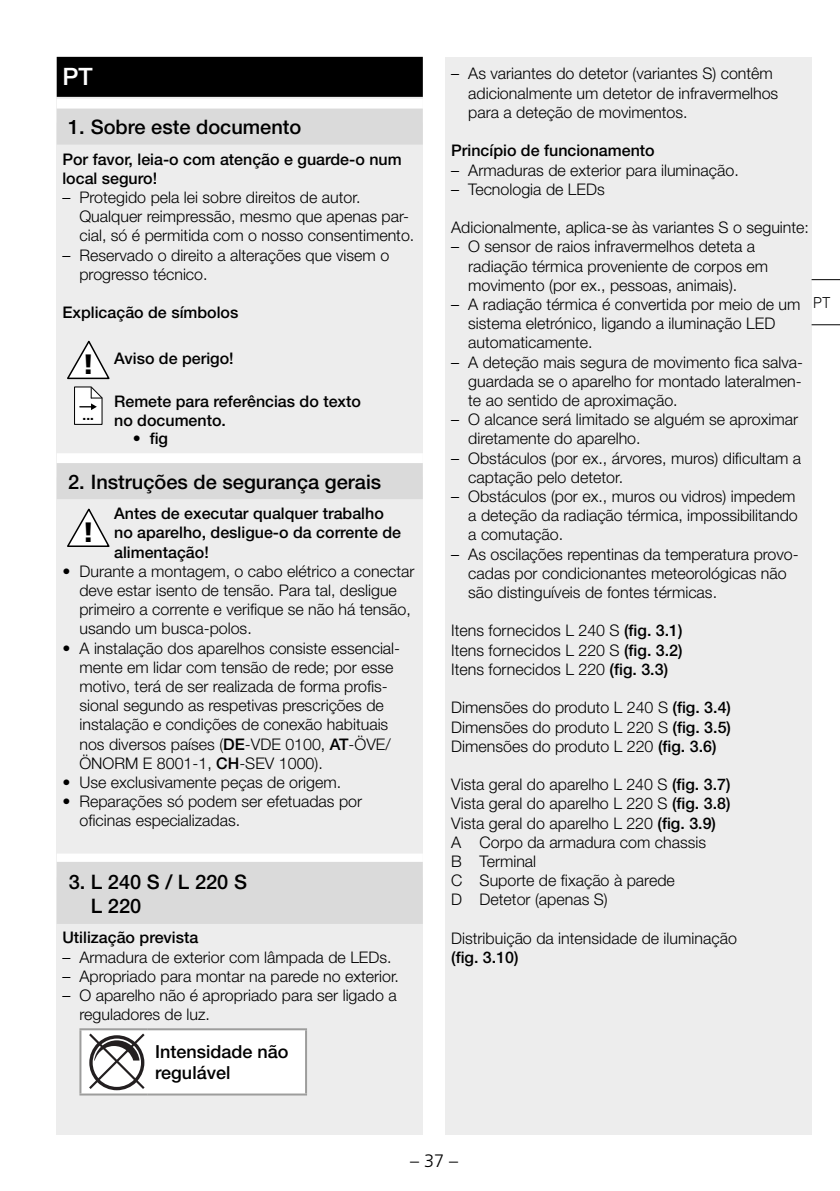
<style>
.page{position:relative;width:840px;height:1191px;background:#fff}
.page>*{position:absolute;margin:0;border:0;box-sizing:border-box;transform-origin:0 0}
.t1{font:900 28px "Frutiger LT Com";color:#000}
.t2{font:500 24px "Helvetica Neue LT Pro";color:#fff}
.t3{font:500 20px/24px "Helvetica Neue LT Pro";color:#000}
.t4{font:500 18px/21.6px "Helvetica Neue LTW1 G";color:#000}
.t5{font:300 18px "Frutiger LT Std";color:#000}
.t6{font:300 16px/19.2px "Helvetica Neue LT Pro";color:#000}
.t7{font:500 16px/19.2px "Helvetica Neue LT Pro";color:#000}
.t8{font:300 16px "DIN Next W1 G";color:#000}
.t9{font:700 13.4px "Helvetica Neue LT Pro";color:#000}
.s1{font-family:"Frutiger LT Com";font-stretch:condensed}
.s2{font-family:"Frutiger LT Com";font-weight:900;font-size:28px}
.s3{font-weight:500}
</style>
<div class="page">
<div style="left:57px;top:57px;width:365px;height:1077px;background:#ededed"></div>
<div style="left:57px;top:57px;width:365px;height:40px;background:#000"></div>
<div style="left:57px;top:99px;width:365px;height:24px;background:#fff"></div>
<div style="left:57px;top:109px;width:365px;height:36px;background:#dadada"></div>
<div style="left:57px;top:453px;width:365px;height:24px;background:#fff"></div>
<div style="left:57px;top:463px;width:365px;height:36px;background:#dadada"></div>
<div style="left:57px;top:853px;width:365px;height:24px;background:#fff"></div>
<div style="left:57px;top:862px;width:365px;height:62px;background:#dadada"></div>
<svg style="left:67px;top:341px;width:42px;height:38px"></svg>
<svg style="left:74px;top:386px;width:29px;height:39px"></svg>
<svg style="left:67px;top:508px;width:42px;height:39px"></svg>
<hr style="left:79px;top:1028px;width:68px;height:2px;background:#9d9d9c">
<hr style="left:79px;top:1030px;width:2px;height:63px;background:#9d9d9c">
<hr style="left:79px;top:1093px;width:68px;height:2px;background:#9d9d9c">
<hr style="left:147px;top:1028px;width:160px;height:2px;background:#9d9d9c">
<hr style="left:147px;top:1093px;width:160px;height:2px;background:#9d9d9c">
<hr style="left:305px;top:1030px;width:2px;height:63px;background:#9d9d9c">
<svg style="left:80px;top:1029px;width:226px;height:65px;background:#eaeaea"></svg>
<div style="left:445px;top:57px;width:366px;height:1077px;background:#ededed"></div>
<svg style="left:811px;top:279px;width:28px;height:1px"></svg>
<svg style="left:811px;top:324px;width:28px;height:1px"></svg>
<h2 class="t2" style="left:62px;top:62px;width:32px">PT</h2>
<p class="t3" style="left:68px;top:115px;width:235px">1. Sobre este documento</p>
<p class="t7" style="left:62px;top:149px;width:340px">Por favor, leia-o com atenção e guarde-o num local seguro!</p>
<p class="t6" style="left:79px;top:187px;width:336px;text-indent:-17px"><span class="s1">–</span> Protegido pela lei sobre direitos de autor.<br>Qualquer reimpressão, mesmo que apenas par&shy;cial, só é permitida com o nosso consentimento.</p>
<p class="t6" style="left:79px;top:245px;width:311px;text-indent:-17px"><span class="s1">–</span> Reservado o direito a alterações que visem o progresso técnico.</p>
<p class="t7" style="left:62px;top:303px;width:177px">Explicação de símbolos</p>
<p class="t7" style="left:82px;top:348px;width:153px"><span class="s2">!</span> Aviso de perigo!</p>
<p class="t9" style="left:83px;top:407px;width:13px">...</p>
<p class="t7" style="left:114px;top:391px;width:248px">Remete para referências do texto no documento.</p>
<p class="t7" style="left:133px;top:429px;width:37px">• fig</p>
<p class="t3" style="left:68px;top:469px;width:314px">2. Instruções de segurança gerais</p>
<h1 class="t1" style="left:82px;top:515px;width:14px">!</h1>
<p class="t7" style="left:114px;top:504px;width:288px">Antes de executar qualquer trabalho no aparelho, desligue-o da corrente de alimentação!</p>
<p class="t6" style="left:79px;top:561px;width:336px;text-indent:-17px">• Durante a montagem, o cabo elétrico a conectar deve estar isento de tensão. Para tal, desligue primeiro a corrente e verifique se não há tensão, usando um busca-polos.</p>
<p class="t6" style="left:79px;top:638px;width:322px;text-indent:-17px">• A instalação dos aparelhos consiste essencial&shy;mente em lidar com tensão de rede; por esse motivo, terá de ser realizada de forma profis&shy;sional segundo as respetivas prescrições de instalação e condições de conexão habituais nos diversos países (<span class="s3">DE</span>-VDE 0100, <span class="s3">AT</span>-ÖVE/ ÖNORM E 8001-1, <span class="s3">CH</span>-SEV 1000).</p>
<p class="t6" style="left:62px;top:772px;width:280px">• Use exclusivamente peças de origem.</p>
<p class="t6" style="left:79px;top:791px;width:284px;text-indent:-17px">• Reparações só podem ser efetuadas por oficinas especializadas.</p>
<p class="t3" style="left:91px;top:869px;width:157px;text-indent:-22px">3. L 240 S / L 220 S<br>L 220</p>
<p class="t7" style="left:62px;top:928px;width:137px">Utilização prevista</p>
<p class="t6" style="left:62px;top:947px;width:330px"><span class="s1">–</span> Armadura de exterior com lâmpada de LEDs.</p>
<p class="t6" style="left:62px;top:966px;width:338px"><span class="s1">–</span> Apropriado para montar na parede no exterior.</p>
<p class="t6" style="left:79px;top:985px;width:318px;text-indent:-17px"><span class="s1">–</span> O aparelho não é apropriado para ser ligado a reguladores de luz.</p>
<p class="t4" style="left:155px;top:1040px;width:135px">Intensidade não regulável</p>
<p class="t6" style="left:468px;top:64px;width:311px;text-indent:-17px"><span class="s1">–</span> As variantes do detetor (variantes S) contêm adicionalmente um detetor de infravermelhos para a deteção de movimentos.</p>
<p class="t7" style="left:451px;top:141px;width:205px">Princípio de funcionamento</p>
<p class="t6" style="left:451px;top:160px;width:289px"><span class="s1">–</span> Armaduras de exterior para iluminação.</p>
<p class="t6" style="left:451px;top:179px;width:155px"><span class="s1">–</span> Tecnologia de LEDs</p>
<p class="t6" style="left:451px;top:217px;width:359px">Adicionalmente, aplica-se às variantes S o seguinte:</p>
<p class="t6" style="left:468px;top:237px;width:301px;text-indent:-17px"><span class="s1">–</span> O sensor de raios infravermelhos deteta a radiação térmica proveniente de corpos em movimento (por ex., pessoas, animais).</p>
<p class="t6" style="left:468px;top:294px;width:333px;text-indent:-17px"><span class="s1">–</span> A radiação térmica é convertida por meio de um sistema eletrónico, ligando a iluminação LED automaticamente.</p>
<p class="t6" style="left:468px;top:352px;width:336px;text-align:justify;text-indent:-17px"><span class="s1">–</span> A deteção mais segura de movimento fica salva&shy;guardada se o aparelho for montado lateralmen&shy;te ao sentido de aproximação.</p>
<p class="t6" style="left:468px;top:409px;width:331px;text-indent:-17px"><span class="s1">–</span> O alcance será limitado se alguém se aproximar diretamente do aparelho.</p>
<p class="t6" style="left:468px;top:448px;width:334px;text-indent:-17px"><span class="s1">–</span> Obstáculos (por ex., árvores, muros) dificultam a captação pelo detetor.</p>
<p class="t6" style="left:468px;top:486px;width:331px;text-indent:-17px"><span class="s1">–</span> Obstáculos (por ex., muros ou vidros) impedem a deteção da radiação térmica, impossibilitando a comutação.</p>
<p class="t6" style="left:468px;top:544px;width:332px;text-indent:-17px"><span class="s1">–</span> As oscilações repentinas da temperatura provo&shy;cadas por condicionantes meteorológicas não são distinguíveis de fontes térmicas.</p>
<p class="t6" style="left:451px;top:621px;width:233px;text-align:justify">Itens fornecidos L 240 S <span class="s3">(fig. 3.1)<br></span>Itens fornecidos L 220 S <span class="s3">(fig. 3.2)<br></span>Itens fornecidos L 220 <span class="s3">(fig. 3.3)</span></p>
<p class="t6" style="left:451px;top:697px;width:281px;text-align:justify">Dimensões do produto L 240 S <span class="s3">(fig. 3.4)<br></span>Dimensões do produto L 220 S <span class="s3">(fig. 3.5)<br></span>Dimensões do produto L 220 <span class="s3">(fig. 3.6)</span></p>
<p class="t6" style="left:451px;top:774px;width:281px">Vista geral do aparelho L 240 S <span class="s3">(fig. 3.7)<br></span>Vista geral do aparelho L 220 S <span class="s3">(fig. 3.8)<br></span>Vista geral do aparelho L 220 <span class="s3">(fig. 3.9)<br></span>A Corpo da armadura com chassis<br>B Terminal<br>C Suporte de fixação à parede<br>D Detetor (apenas S)</p>
<p class="t6" style="left:451px;top:928px;width:287px">Distribuição da intensidade de iluminação</p>
<p class="t7" style="left:451px;top:947px;width:69px">(fig. 3.10)</p>
<p class="t8" style="left:812px;top:293px;width:19px">PT</p>
<p class="t5" style="left:410px;top:1150px;width:50px">– 37 –</p>
</div>
